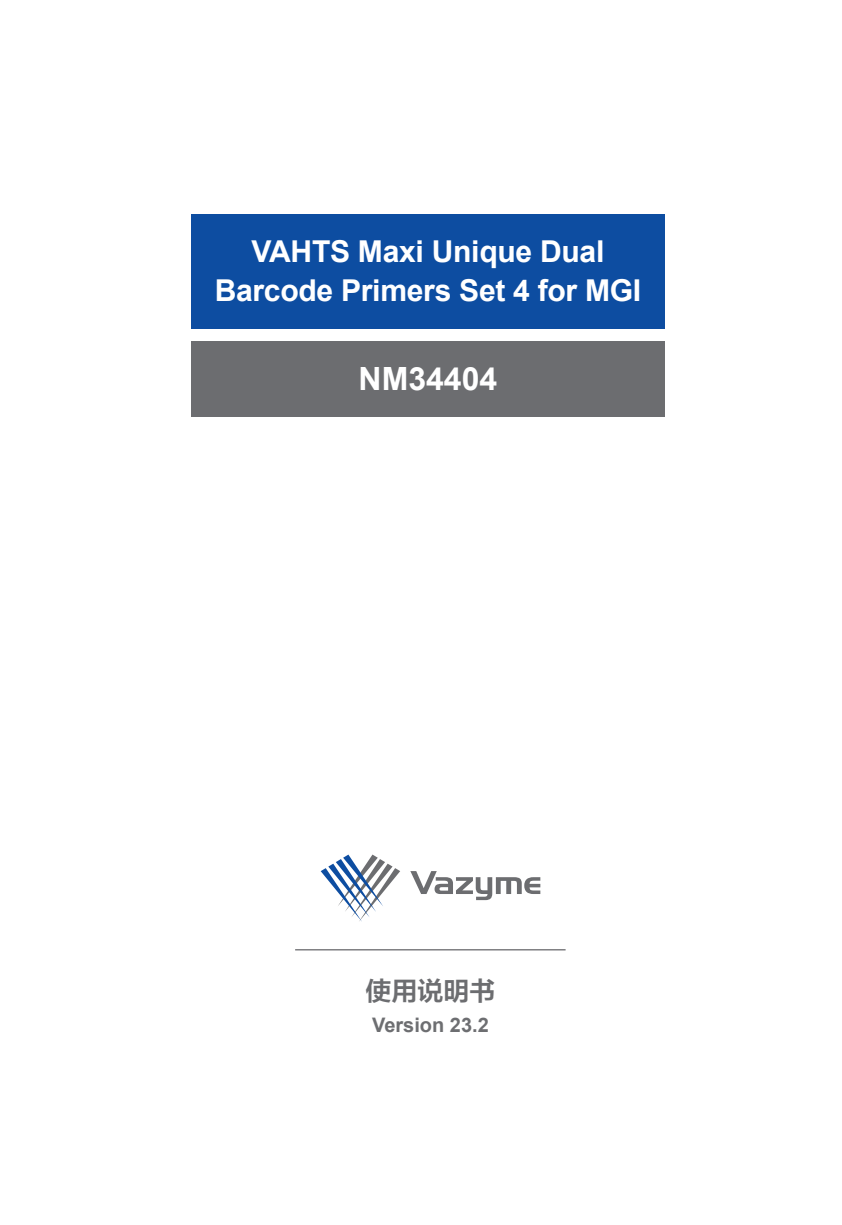
<style>
.page{position:relative;width:842px;height:1225px;background:#fff}
.page>*{position:absolute;margin:0;border:0;box-sizing:border-box;transform-origin:0 0}
.t1{font:700 32px "Arial";color:#fff}
.t2{font:700 30.2px/39px "Arial";letter-spacing:-.01em;color:#fff;text-align:center}
.t3{font:26px "FZLTZCHK GBK1 0";color:#6c6d70}
.t4{font:700 20px "Arial";color:#6d6e71}
</style>
<div class="page">
<div style="left:191px;top:341px;width:474px;height:75px;background:#6c6d70"></div>
<div style="left:191px;top:214px;width:474px;height:115px;background:#0d4da1"></div>
<img style="left:295px;top:949px;width:271px;height:1px">
<svg style="left:321px;top:854px;width:79px;height:68px"></svg>
<svg style="left:410px;top:871px;width:130px;height:29px"></svg>
<p class="t2" style="left:215px;top:233px;width:428px">VAHTS Maxi Unique Dual<br>Barcode Primers Set 4 for MGI</p>
<p class="t1" style="left:359px;top:356px;width:140px">NM34404</p>
<p class="t3" style="left:365px;top:976px;width:131px">使用说明书</p>
<p class="t4" style="left:372px;top:1010px;width:118px">Version 23.2</p>
</div>
